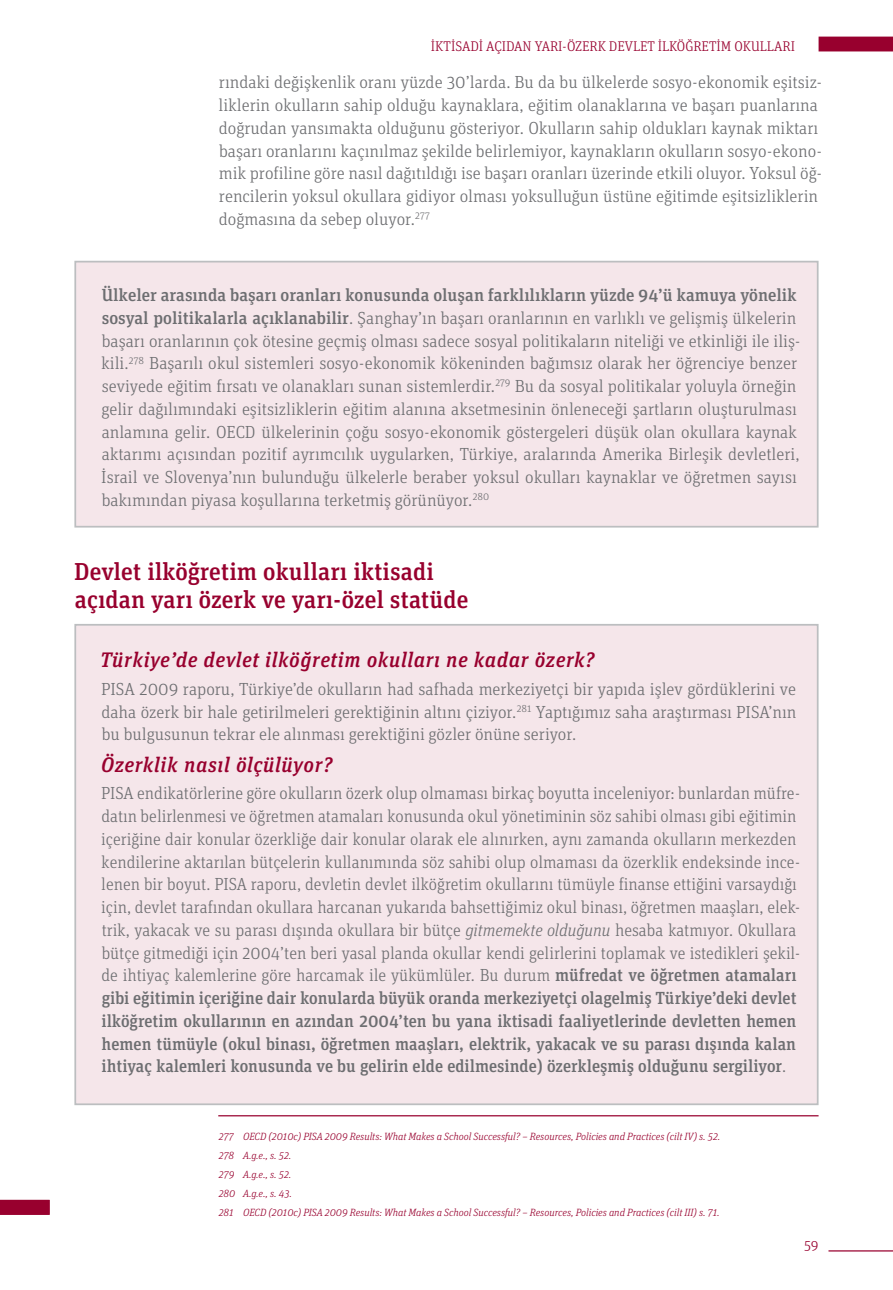
<style>
.page{position:relative;width:893px;height:1290px;background:#fff}
.page>*{position:absolute;margin:0;border:0;box-sizing:border-box;transform-origin:0 0}
.t1{font:500 24.5px/28px "Unit Slab Pro";color:#98002e}
.t2{font:italic 500 21px "Unit Slab Pro";letter-spacing:.03em;color:#98002e}
.t3{font:300 17.5px/22.8px "Unit Slab Pro";color:#6d6e71}
.t4{font:300 14px "Unit Slab Pro";color:#98002e}
.t5{font:italic 300 10.5px/18.9px "Unit Slab Pro";color:#98002e}
.s1{font-weight:500}
.s2{font-style:italic}
</style>
<div class="page">
<div style="left:819px;top:37px;width:74px;height:14px;background:#98002e"></div>
<div style="left:0;top:1200px;width:50px;height:15px;background:#98002e"></div>
<hr style="left:828px;top:1250px;width:65px;height:1px;background:#98002e">
<hr style="left:218px;top:1115px;width:601px;height:1px;background:#98002e">
<div style="left:75px;top:262px;width:743px;height:265px;background:#f5e6ea"></div>
<div style="left:74px;top:261px;width:745px;height:266px;border:2px solid #bcbec0"></div>
<div style="left:75px;top:625px;width:743px;height:479px;background:#f5e6ea"></div>
<div style="left:74px;top:624px;width:745px;height:481px;border:2px solid #bcbec0"></div>
<p class="t4" style="left:431px;top:38px;width:366px">İKTİSADİ AÇIDAN YARI-ÖZERK DEVLET İLKÖĞRETİM OKULLARI</p>
<p class="t3" style="left:219px;top:70px;width:605px">rındaki değişkenlik oranı yüzde 30’larda. Bu da bu ülkelerde sosyo-ekonomik eşitsiz&shy;liklerin okulların sahip olduğu kaynaklara, eğitim olanaklarına ve başarı puanlarına doğrudan yansımakta olduğunu gösteriyor. Okulların sahip oldukları kaynak miktarı başarı oranlarını kaçınılmaz şekilde belirlemiyor, kaynakların okulların sosyo-ekono&shy;mik profiline göre nasıl dağıtıldığı ise başarı oranları üzerinde etkili oluyor. Yoksul öğ&shy;rencilerin yoksul okullara gidiyor olması yoksulluğun üstüne eğitimde eşitsizliklerin doğmasına da sebep oluyor.<sup>277</sup></p>
<p class="t3" style="left:101px;top:283px;width:700px"><span class="s1">Ülkeler arasında başarı oranları konusunda oluşan farklılıkların yüzde 94’ü kamuya yönelik sosyal politikalarla açıklanabilir</span>. Şanghay’ın başarı oranlarının en varlıklı ve gelişmiş ülkelerin başarı oranlarının çok ötesine geçmiş olması sadece sosyal politikaların niteliği ve etkinliği ile iliş&shy;kili.<sup>278</sup> Başarılı okul sistemleri sosyo-ekonomik kökeninden bağımsız olarak her öğrenciye benzer seviyede eğitim fırsatı ve olanakları sunan sistemlerdir.<sup>279</sup> Bu da sosyal politikalar yoluyla örneğin gelir dağılımındaki eşitsizliklerin eğitim alanına aksetmesinin önleneceği şartların oluşturulması anlamına gelir. OECD ülkelerinin çoğu sosyo-ekonomik göstergeleri düşük olan okullara kaynak aktarımı açısından pozitif ayrımcılık uygularken, Türkiye, aralarında Amerika Birleşik devletleri, İsrail ve Slovenya’nın bulunduğu ülkelerle beraber yoksul okulları kaynaklar ve öğretmen sayısı bakımından piyasa koşullarına terketmiş görünüyor.<sup>280</sup></p>
<h1 class="t1" style="left:74px;top:557px;width:396px">Devlet ilköğretim okulları iktisadi açıdan yarı özerk ve yarı-özel statüde</h1>
<p class="t2" style="left:100px;top:645px;width:496px">Türkiye’de devlet ilköğretim okulları ne kadar özerk?</p>
<p class="t3" style="left:101px;top:677px;width:697px;text-align:justify">PISA 2009 raporu, Türkiye’de okulların had safhada merkeziyetçi bir yapıda işlev gördüklerini ve daha özerk bir hale getirilmeleri gerektiğinin altını çiziyor.<sup>281</sup> Yaptığımız saha araştırması PISA’nın bu bulgusunun tekrar ele alınması gerektiğini gözler önüne seriyor.</p>
<p class="t2" style="left:101px;top:750px;width:233px">Özerklik nasıl ölçülüyor?</p>
<p class="t3" style="left:101px;top:781px;width:700px">PISA endikatörlerine göre okulların özerk olup olmaması birkaç boyutta inceleniyor: bunlardan müfre&shy;datın belirlenmesi ve öğretmen atamaları konusunda okul yönetiminin söz sahibi olması gibi eğitimin içeriğine dair konular özerkliğe dair konular olarak ele alınırken, aynı zamanda okulların merkezden kendilerine aktarılan bütçelerin kullanımında söz sahibi olup olmaması da özerklik endeksinde ince&shy;lenen bir boyut. PISA raporu, devletin devlet ilköğretim okullarını tümüyle finanse ettiğini varsaydığı için, devlet tarafından okullara harcanan yukarıda bahsettiğimiz okul binası, öğretmen maaşları, elek&shy;trik, yakacak ve su parası dışında okullara bir bütçe <span class="s2">gitmemekte olduğunu</span> hesaba katmıyor. Okullara bütçe gitmediği için 2004’ten beri yasal planda okullar kendi gelirlerini toplamak ve istedikleri şekil&shy;de ihtiyaç kalemlerine göre harcamak ile yükümlüler. Bu durum <span class="s1">müfredat ve öğretmen atamaları gibi eğitimin içeriğine dair konularda büyük oranda merkeziyetçi olagelmiş Türkiye’deki devlet ilköğretim okullarının en azından 2004’ten bu yana iktisadi faaliyetlerinde devletten hemen hemen tümüyle (okul binası, öğretmen maaşları, elektrik, yakacak ve su parası dışında kalan ihtiyaç kalemleri konusunda ve bu gelirin elde edilmesinde) özerkleşmiş olduğunu sergiliyor</span>.</p>
<p class="t5" style="left:219px;top:1126px;width:503px">277 OECD (2010c) PISA 2009 Results: What Makes a School Successful? – Resources, Policies and Practices (cilt IV) s. 52.<br>278 A.g.e., s. 52.<br>279 A.g.e., s. 52.<br>280 A.g.e., s. 43.<br>281 OECD (2010c) PISA 2009 Results: What Makes a School Successful? – Resources, Policies and Practices (cilt III) s. 71.</p>
<p class="t4" style="left:804px;top:1236px;width:16px">59</p>
</div>
